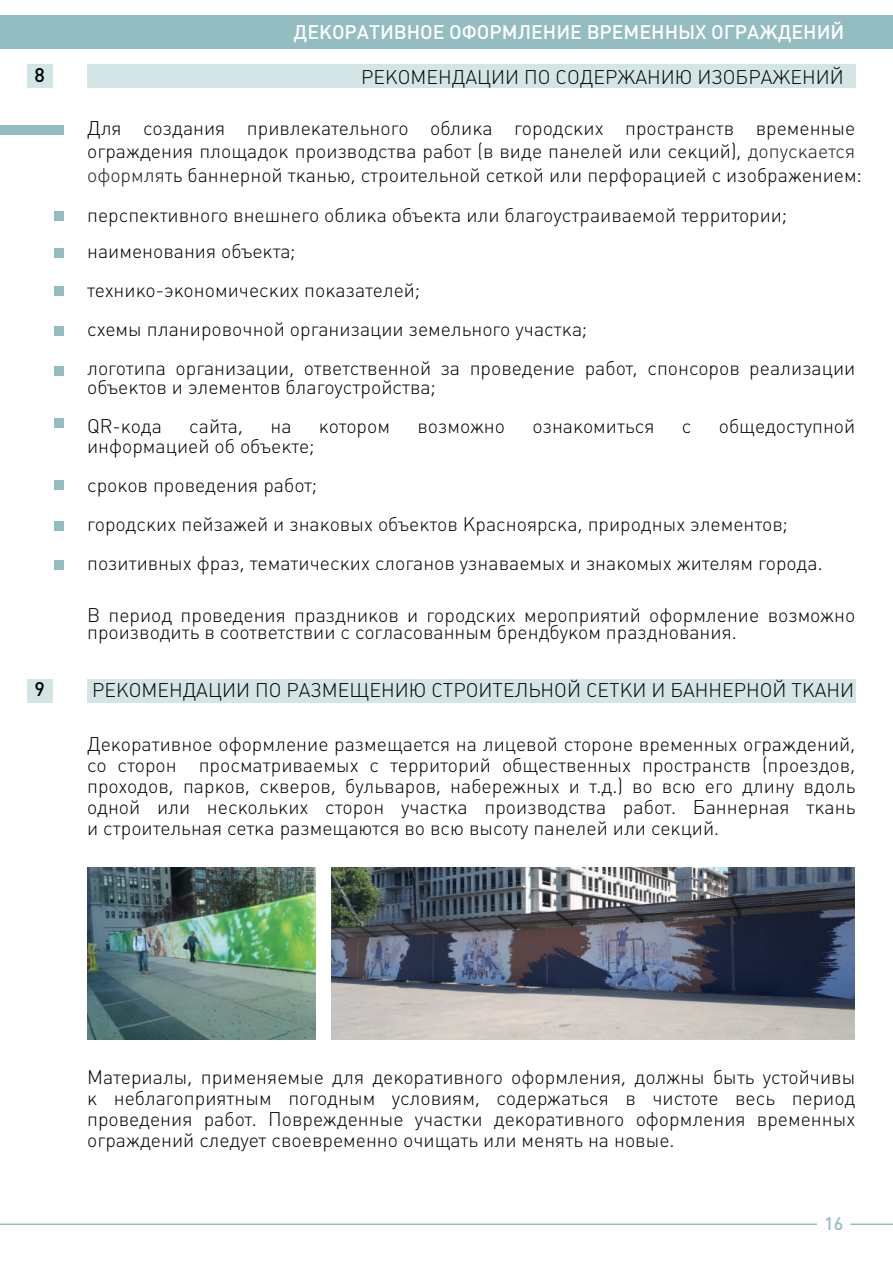
<style>
.page{position:relative;width:893px;height:1263px;background:#fff}
.page>*{position:absolute;margin:0;border:0;box-sizing:border-box;transform-origin:0 0}
.t1{font:19.5px/21px "Plumb Light C";color:#000}
.t2{font:500 19.5px "Plumb";color:#fff}
.t3{font:500 19.5px "Plumb";color:#000}
.t4{font:500 18px "Plumb";color:#93bdc0}
.s1{color:#1d1d1b}
</style>
<div class="page">
<div style="left:0;top:125px;width:64px;height:9px;background:#93bdc0"></div>
<img style="left:87px;top:868px;width:228px;height:171px">
<div style="left:0;top:15px;width:893px;height:34px;background:#93bdc0"></div>
<div style="left:87px;top:65px;width:768px;height:23px;background:#d4e5e6"></div>
<div style="left:27px;top:65px;width:25px;height:23px;background:#d4e5e6"></div>
<div style="left:87px;top:679px;width:768px;height:23px;background:#d4e5e6"></div>
<div style="left:27px;top:679px;width:25px;height:23px;background:#d4e5e6"></div>
<div style="left:54px;top:212px;width:10px;height:9px;background:#93bdc0"></div>
<div style="left:54px;top:248px;width:10px;height:10px;background:#93bdc0"></div>
<div style="left:54px;top:287px;width:10px;height:9px;background:#93bdc0"></div>
<div style="left:54px;top:418px;width:10px;height:10px;background:#93bdc0"></div>
<div style="left:54px;top:366px;width:10px;height:9px;background:#93bdc0"></div>
<div style="left:54px;top:326px;width:10px;height:10px;background:#93bdc0"></div>
<div style="left:54px;top:560px;width:10px;height:9px;background:#93bdc0"></div>
<div style="left:54px;top:522px;width:10px;height:9px;background:#93bdc0"></div>
<div style="left:54px;top:480px;width:10px;height:10px;background:#93bdc0"></div>
<hr style="left:850px;top:1223px;width:43px;height:2px;background:#93bdc0">
<hr style="left:0;top:1223px;width:817px;height:2px;background:#93bdc0">
<img style="left:331px;top:868px;width:523px;height:171px">
<p class="t2" style="left:294px;top:21px;width:552px">ДЕКОРАТИВНОЕ ОФОРМЛЕНИЕ ВРЕМЕННЫХ ОГРАЖДЕНИЙ</p>
<p class="t3" style="left:35px;top:64px;width:12px">8</p>
<p class="t1" style="left:361px;top:66px;width:484px">РЕКОМЕНДАЦИИ ПО СОДЕРЖАНИЮ ИЗОБРАЖЕНИЙ</p>
<p class="t1" style="left:87px;top:116px;width:776px;line-height:23.4px">Для создания привлекательного облика городских пространств временные ограждения площадок производства работ (в виде панелей или секций), <span class="s1">допускается оформля</span>ть баннерной тканью, строительной сеткой или перфорацией с изображением:</p>
<p class="t1" style="left:87px;top:197px;width:702px;line-height:36px">перспективного внешнего облика объекта или благоустраиваемой территории; наименования объекта;</p>
<p class="t1" style="left:87px;top:270px;width:770px;line-height:39px">технико-экономических показателей;<br>схемы планировочной организации земельного участка;<br>логотипа организации, ответственной за проведение работ, спонсоров реализации</p>
<p class="t1" style="left:87px;top:368px;width:350px;line-height:39px">объектов и элементов благоустройства;<br>QR-кода</p>
<p class="t1" style="left:189px;top:416px;width:55px">сайта,</p>
<p class="t1" style="left:270px;top:416px;width:23px">на</p>
<p class="t1" style="left:319px;top:416px;width:73px">котором</p>
<p class="t1" style="left:417px;top:416px;width:89px">возможно</p>
<p class="t1" style="left:532px;top:416px;width:124px">ознакомиться</p>
<p class="t1" style="left:682px;top:416px;width:11px">с</p>
<p class="t1" style="left:719px;top:416px;width:138px">общедоступной</p>
<p class="t1" style="left:87px;top:426px;width:737px;line-height:39px">информацией об объекте;<br>сроков проведения работ;<br>городских пейзажей и знаковых объектов Красноярска, природных элементов; позитивных фраз, тематических слоганов узнаваемых и знакомых жителям города.</p>
<p class="t1" style="left:87px;top:607px;width:770px;line-height:16.5px">В период проведения праздников и городских мероприятий оформление возможно производить в соответствии с согласованным брендбуком празднования.</p>
<p class="t3" style="left:35px;top:678px;width:12px">9</p>
<p class="t1" style="left:92px;top:679px;width:763px">РЕКОМЕНДАЦИИ ПО РАЗМЕЩЕНИЮ СТРОИТЕЛЬНОЙ СЕТКИ И БАННЕРНОЙ ТКАНИ</p>
<p class="t1" style="left:87px;top:734px;width:770px;text-align:justify">Декоративное оформление размещается на лицевой стороне временных ограждений, со сторон просматриваемых с территорий общественных пространств (проездов, проходов, парков, скверов, бульваров, набережных и т.д.) во всю его длину вдоль одной или нескольких сторон участка производства работ. Баннерная ткань и строительная сетка размещаются во всю высоту панелей или секций.</p>
<p class="t1" style="left:87px;top:1067px;width:770px;text-align:justify">Материалы, применяемые для декоративного оформления, должны быть устойчивы к неблагоприятным погодным условиям, содержаться в чистоте весь период проведения работ. Поврежденные участки декоративного оформления временных ограждений следует своевременно очищать или менять на новые.</p>
<p class="t4" style="left:824px;top:1213px;width:21px">16</p>
</div>
